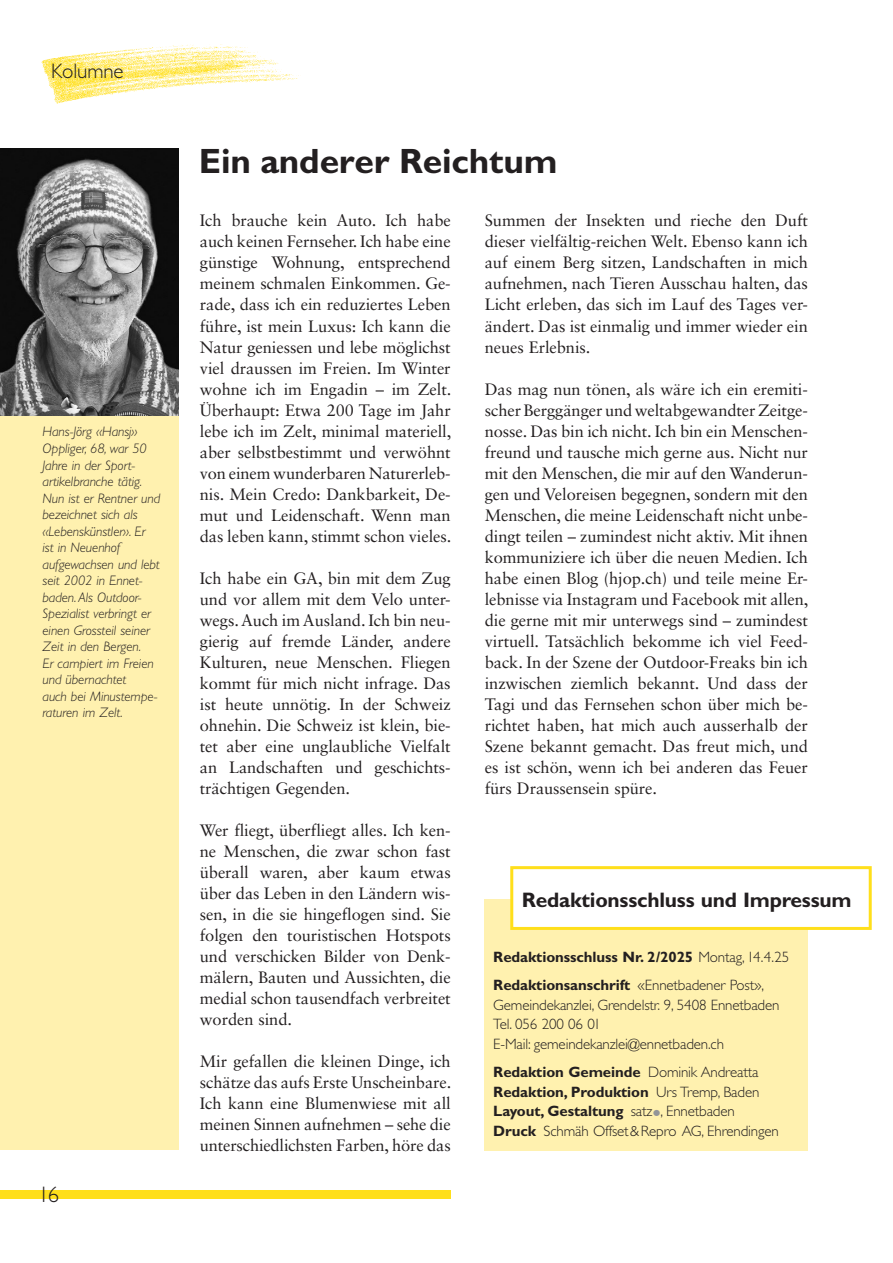
<style>
.page{position:relative;width:893px;height:1263px;background:#fff}
.page>*{position:absolute;margin:0;border:0;box-sizing:border-box;transform-origin:0 0}
.t1{font:700 35.25px "Gill Sans Std";letter-spacing:-.005em;color:#231f20}
.t2{font:300 22.5px "Gill Sans Std";color:#231f20}
.t3{font:700 21px "Gill Sans Std";letter-spacing:-.01em;color:#231f20}
.t4{font:300 21px "Gill Sans Std";letter-spacing:-.005em;color:#231f20}
.t5{font:16.5px/21px "Sabon LT Std";letter-spacing:-.005em;color:#231f20;text-align:justify}
.t6{font:300 15px/19.5px "Gill Sans Std";letter-spacing:-.01em;color:#231f20}
.t7{font:700 15px/28.5px "Gill Sans Std";letter-spacing:-.005em;color:#231f20}
.t8{font:italic 300 13.8px/16.5px "Gill Sans Std";letter-spacing:-.005em;color:#231f20}
.s1{font-weight:300}
.s2{font-weight:700}
.s3{font-family:"Gill Sans";font-weight:700;font-size:30px;color:#939598}
</style>
<div class="page">
<div style="left:0;top:1191px;width:451px;height:8px;background:#ffdf1b"></div>
<img style="left:41px;top:44px;width:258px;height:60px">
<div style="left:0;top:404px;width:179px;height:746px;background:#fff1af"></div>
<div style="left:485px;top:899px;width:323px;height:251px;background:#fff1af"></div>
<div style="left:512px;top:868px;width:358px;height:60px;background:#fff"></div>
<div style="left:510px;top:866px;width:362px;height:64px;border:3px solid #ffdf1b"></div>
<img style="left:0;top:149px;width:179px;height:266px">
<p class="t4" style="left:51px;top:59px;width:74px">Kolumne</p>
<p class="t8" style="left:43px;top:424px;width:119px">Hans-Jörg «Hansj»<br>Oppliger, 68, war 50<br>Jahre in der Sport&shy;artikelbranche tätig.<br>Nun ist er Rentner und bezeichnet sich als «Lebenskünstler». Er<br>ist in Neuenhof aufgewachsen und lebt seit 2002 in Ennet&shy;baden. Als Outdoor-<br>Spezialist verbringt er einen Grossteil seiner<br>Zeit in den Bergen.<br>Er campiert im Freien und übernachtet<br>auch bei Minustempe&shy;raturen im Zelt.</p>
<h2 class="t2" style="left:38px;top:1181px;width:22px">16</h2>
<h1 class="t1" style="left:199px;top:140px;width:360px">Ein anderer Reichtum</h1>
<p class="t5" style="left:200px;top:210px;width:253px">Ich brauche kein Auto. Ich habe auch keinen Fernseher. Ich habe eine günstige Wohnung, entsprechend meinem schmalen Einkommen. Ge&shy;rade, dass ich ein reduziertes Leben führe, ist mein Luxus: Ich kann die Natur geniessen und lebe möglichst viel draussen im Freien. Im Winter wohne ich im Engadin – im Zelt.<br>Überhaupt: Etwa 200 Tage im Jahr lebe ich im Zelt, minimal materiell, aber selbstbestimmt und verwöhnt von einem wunderbaren Naturerleb&shy;nis. Mein Credo: Dankbarkeit, De&shy;mut und Leidenschaft. Wenn man das leben kann, stimmt schon vieles.</p>
<p class="t5" style="left:200px;top:567px;width:252px">Ich habe ein GA, bin mit dem Zug und vor allem mit dem Velo unter&shy;wegs. Auch im Ausland. Ich bin neu&shy;gierig auf fremde Länder, andere Kulturen, neue Menschen. Fliegen kommt für mich nicht infrage. Das ist heute unnötig. In der Schweiz ohnehin. Die Schweiz ist klein, bie&shy;tet aber eine unglaubliche Vielfalt an Landschaften und geschichts&shy;trächtigen Gegenden.</p>
<p class="t5" style="left:200px;top:819px;width:252px">Wer fliegt, überfliegt alles. Ich ken&shy;ne Menschen, die zwar schon fast überall waren, aber kaum etwas über das Leben in den Ländern wis&shy;sen, in die sie hingeflogen sind. Sie folgen den touristischen Hotspots und verschicken Bilder von Denk&shy;mälern, Bauten und Aussichten, die medial schon tausendfach verbreitet worden sind.</p>
<p class="t5" style="left:200px;top:1050px;width:253px">Mir gefallen die kleinen Dinge, ich schätze das aufs Erste Unscheinbare.<br>Ich kann eine Blumenwiese mit all meinen Sinnen aufnehmen – sehe die unterschiedlichsten Farben, höre das</p>
<p class="t5" style="left:485px;top:210px;width:325px">Summen der Insekten und rieche den Duft dieser vielfältig-reichen Welt. Ebenso kann ich auf einem Berg sitzen, Landschaften in mich aufnehmen, nach Tieren Ausschau halten, das Licht erleben, das sich im Lauf des Tages ver&shy;ändert. Das ist einmalig und immer wieder ein neues Erlebnis.</p>
<p class="t5" style="left:485px;top:378px;width:325px">Das mag nun tönen, als wäre ich ein eremiti&shy;scher Berggänger und weltabgewandter Zeitge&shy;nosse. Das bin ich nicht. Ich bin ein Menschen&shy;freund und tausche mich gerne aus. Nicht nur mit den Menschen, die mir auf den Wanderun&shy;gen und Veloreisen begegnen, sondern mit den Menschen, die meine Leidenschaft nicht unbe&shy;dingt teilen – zumindest nicht aktiv. Mit ihnen kommuniziere ich über die neuen Medien. Ich habe einen Blog (hjop.ch) und teile meine Er&shy;lebnisse via Instagram und Facebook mit allen, die gerne mit mir unterwegs sind – zumindest virtuell. Tatsächlich bekomme ich viel Feed&shy;back. In der Szene der Outdoor-Freaks bin ich inzwischen ziemlich bekannt. Und dass der Tagi und das Fernsehen schon über mich be&shy;richtet haben, hat mich auch ausserhalb der Szene bekannt gemacht. Das freut mich, und es ist schön, wenn ich bei anderen das Feuer fürs Draussensein spüre.</p>
<p class="t3" style="left:522px;top:888px;width:331px">Redaktionsschluss und Impressum</p>
<p class="t7" style="left:493px;top:942px;width:298px">Redaktionsschluss Nr. 2/2025 <span class="s1">Montag, 14.4.25<br></span>Redaktionsanschrift <span class="s1">«Ennetbadener Post»,</span></p>
<p class="t6" style="left:493px;top:995px;width:288px">Gemeindekanzlei, Grendelstr. 9, 5408 Ennetbaden<br>Tel. 056 200 06 01<br>E-Mail: gemeindekanzlei@ennetbaden.ch</p>
<p class="t6" style="left:493px;top:1062px;width:287px"><span class="s2">Redaktion Gemeinde</span> Dominik Andreatta <span class="s2">Redaktion, Produktion</span> Urs Tremp, Baden <span class="s2">Layout, Gestaltung</span> satz<span class="s3">.</span>, Ennetbaden <span class="s2">Druck</span> Schmäh Offset&amp;Repro AG, Ehrendingen</p>
</div>
